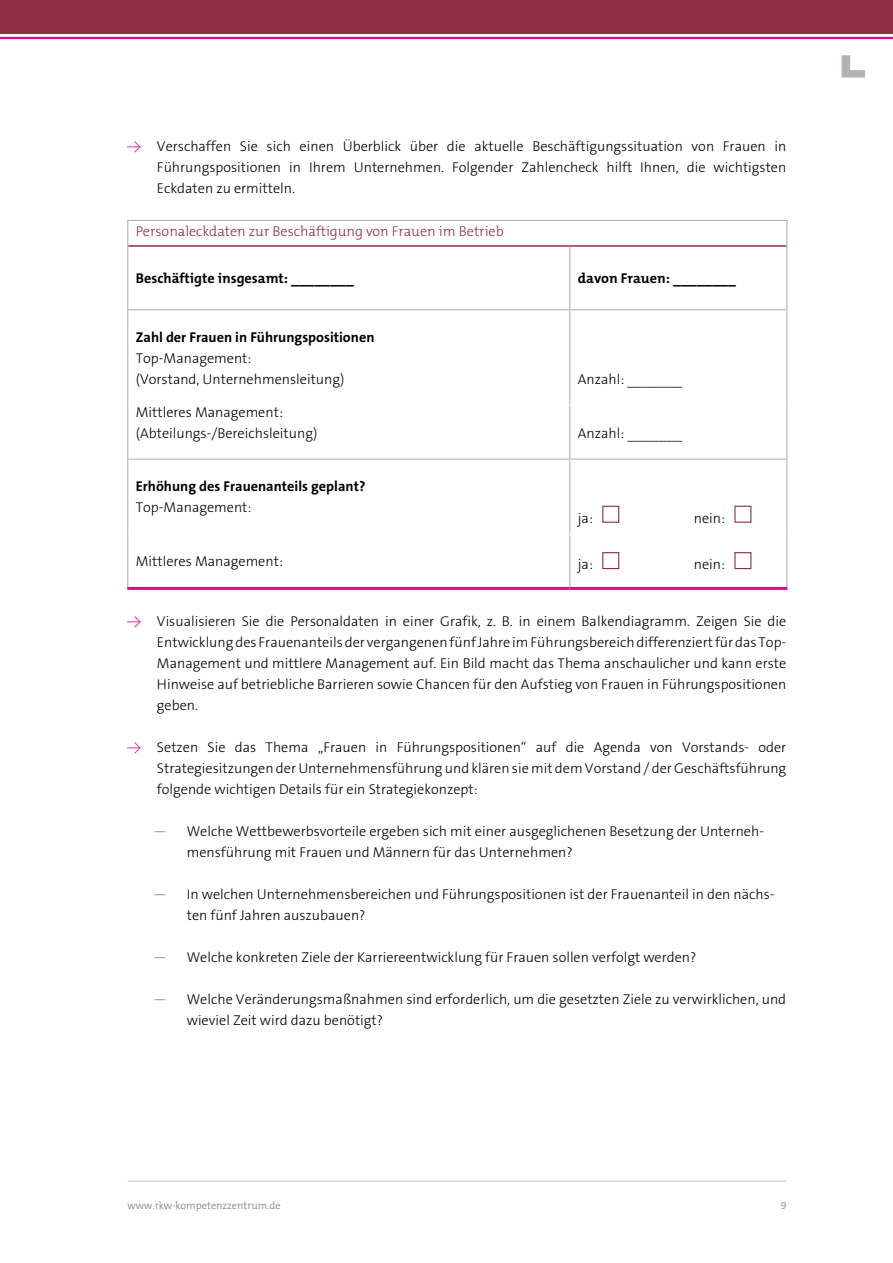
<style>
.page{position:relative;width:893px;height:1263px;background:#fff}
.page>*{position:absolute;margin:0;border:0;box-sizing:border-box;transform-origin:0 0}
.copy_blocksatz_9_5pt{font:300 14.25px/21px "The Sans Os F";color:#000}
.subline_1_1_1{font:300 14.25px "The Mix B W3";color:#8d2f45}
.copy_blocksatz_9_5pt-2{font:700 14.25px "The Mix B W7";color:#000}
.copy_blocksatz_9_5pt-3{font:700 14.25px/21px "The Sans Os F";color:#000}
.t1{font:300 10.5px "The Mix B W3";color:#77787b}
.s1{color:#d70b8c}
.s2{font-weight:700}
.s3{font-weight:300}
.s4{color:#77787b}
</style>
<div class="page">
<hr style="left:128px;top:1180px;width:659px;height:2px;background:#cfd1d2">
<svg style="left:842px;top:55px;width:23px;height:23px"></svg>
<div style="left:0;top:0;width:893px;height:34px;background:#8d2f45"></div>
<hr style="left:0;top:37px;width:893px;height:2px;background:#d70b8c">
<hr style="left:127px;top:220px;width:443px;height:1px;background:#b1b4b6">
<svg style="left:127px;top:221px;width:1px;height:25px"></svg>
<hr style="left:570px;top:220px;width:217px;height:1px;background:#b1b4b6">
<svg style="left:786px;top:221px;width:1px;height:25px"></svg>
<hr style="left:127px;top:246px;width:1px;height:63px;background:#b1b4b6">
<hr style="left:569px;top:247px;width:1px;height:62px;background:#b1b4b6">
<hr style="left:786px;top:246px;width:1px;height:63px;background:#b1b4b6">
<hr style="left:127px;top:309px;width:443px;height:1px;background:#b1b4b6">
<hr style="left:127px;top:310px;width:1px;height:95px;background:#b1b4b6">
<hr style="left:570px;top:309px;width:217px;height:1px;background:#b1b4b6">
<hr style="left:569px;top:310px;width:1px;height:95px;background:#b1b4b6">
<hr style="left:786px;top:310px;width:1px;height:95px;background:#b1b4b6">
<hr style="left:127px;top:405px;width:1px;height:53px;background:#b1b4b6">
<hr style="left:569px;top:406px;width:1px;height:52px;background:#b1b4b6">
<hr style="left:786px;top:405px;width:1px;height:53px;background:#b1b4b6">
<hr style="left:127px;top:458px;width:443px;height:2px;background:#b1b4b6">
<hr style="left:127px;top:460px;width:1px;height:74px;background:#b1b4b6">
<hr style="left:570px;top:458px;width:217px;height:2px;background:#b1b4b6">
<hr style="left:569px;top:460px;width:1px;height:73px;background:#b1b4b6">
<hr style="left:786px;top:460px;width:1px;height:74px;background:#b1b4b6">
<hr style="left:127px;top:534px;width:1px;height:53px;background:#b1b4b6">
<hr style="left:569px;top:534px;width:1px;height:53px;background:#b1b4b6">
<hr style="left:786px;top:534px;width:1px;height:53px;background:#b1b4b6">
<hr style="left:128px;top:245px;width:442px;height:2px;background:#8d2f45">
<hr style="left:570px;top:245px;width:216px;height:2px;background:#8d2f45">
<hr style="left:127px;top:587px;width:443px;height:3px;background:#d70b8c">
<hr style="left:570px;top:587px;width:217px;height:3px;background:#d70b8c">
<div style="left:602px;top:506px;width:17px;height:17px;border:1px solid #8d2f45"></div>
<div style="left:734px;top:506px;width:17px;height:17px;border:1px solid #8d2f45"></div>
<div style="left:602px;top:552px;width:17px;height:17px;border:1px solid #8d2f45"></div>
<div style="left:734px;top:552px;width:17px;height:17px;border:1px solid #8d2f45"></div>
<p class="copy_blocksatz_9_5pt" style="left:157px;top:136px;width:631px;text-align:justify;text-indent:-30px"><span class="s1">→</span> Verschaffen Sie sich einen Überblick über die aktuelle Beschäftigungssituation von Frauen in Führungspositionen in Ihrem Unternehmen. Folgender Zahlencheck hilft Ihnen, die wichtigsten Eckdaten zu ermitteln.</p>
<p class="subline_1_1_1" style="left:136px;top:222px;width:369px">Personaleckdaten zur Beschäftigung von Frauen im Betrieb</p>
<p class="copy_blocksatz_9_5pt-2" style="left:136px;top:269px;width:220px">Beschäftigte insgesamt: ________</p>
<p class="copy_blocksatz_9_5pt-2" style="left:578px;top:269px;width:159px">davon Frauen: ________</p>
<p class="copy_blocksatz_9_5pt" style="left:136px;top:327px;width:240px"><span class="s2">Zahl der Frauen in Führungspositionen<br></span>Top-Management:<br>(Vorstand, Unternehmensleitung)</p>
<p class="copy_blocksatz_9_5pt" style="left:136px;top:401px;width:183px">Mittleres Management: (Abteilungs-/Bereichsleitung)</p>
<p class="copy_blocksatz_9_5pt-3" style="left:136px;top:476px;width:231px">Erhöhung des Frauenanteils geplant?<br><span class="s3">Top-Management:</span></p>
<p class="copy_blocksatz_9_5pt" style="left:578px;top:369px;width:106px">Anzahl: _______</p>
<p class="copy_blocksatz_9_5pt" style="left:578px;top:422px;width:106px">Anzahl: _______</p>
<p class="copy_blocksatz_9_5pt" style="left:578px;top:507px;width:17px">ja:</p>
<p class="copy_blocksatz_9_5pt" style="left:694px;top:507px;width:33px">nein:</p>
<p class="copy_blocksatz_9_5pt" style="left:136px;top:551px;width:149px">Mittleres Management:</p>
<p class="copy_blocksatz_9_5pt" style="left:578px;top:554px;width:17px">ja:</p>
<p class="copy_blocksatz_9_5pt" style="left:694px;top:554px;width:33px">nein:</p>
<p class="copy_blocksatz_9_5pt" style="left:157px;top:611px;width:631px;text-align:justify;text-indent:-30px"><span class="s1">→</span> Visualisieren Sie die Personaldaten in einer Grafik, z. B. in einem Balkendiagramm. Zeigen Sie die Entwicklung des Frauenanteils der vergangenen fünf Jahre im Führungsbereich differenziert für das Top-Management und mittlere Management auf. Ein Bild macht das Thema anschaulicher und kann erste Hinweise auf betriebliche Barrieren sowie Chancen für den Aufstieg von Frauen in Führungspositionen geben.</p>
<p class="copy_blocksatz_9_5pt" style="left:157px;top:737px;width:631px;text-align:justify;text-indent:-30px"><span class="s1">→</span> Setzen Sie das Thema „Frauen in Führungspositionen“ auf die Agenda von Vorstands- oder Strategiesitzungen der Unternehmensführung und klären sie mit dem Vorstand / der Geschäftsführung folgende wichtigen Details für ein Strategiekonzept:</p>
<p class="copy_blocksatz_9_5pt" style="left:187px;top:821px;width:579px;text-indent:-34px"><span class="s4">—</span> Welche Wettbewerbsvorteile ergeben sich mit einer ausgeglichenen Besetzung der Unterneh&shy;mensführung mit Frauen und Männern für das Unternehmen?</p>
<p class="copy_blocksatz_9_5pt" style="left:187px;top:884px;width:589px;text-indent:-34px"><span class="s4">—</span> In welchen Unternehmensbereichen und Führungspositionen ist der Frauenanteil in den nächs&shy;ten fünf Jahren auszubauen?</p>
<p class="copy_blocksatz_9_5pt" style="left:153px;top:947px;width:545px"><span class="s4">—</span> Welche konkreten Ziele der Karriereentwicklung für Frauen sollen verfolgt werden?</p>
<p class="copy_blocksatz_9_5pt" style="left:187px;top:989px;width:601px;text-indent:-34px"><span class="s4">—</span> Welche Veränderungsmaßnahmen sind erforderlich, um die gesetzten Ziele zu verwirklichen, und wieviel Zeit wird dazu benötigt?</p>
<p class="t1" style="left:128px;top:1198px;width:155px">www.rkw-kompetenzzentrum.de</p>
<p class="t1" style="left:781px;top:1198px;width:7px">9</p>
</div>
